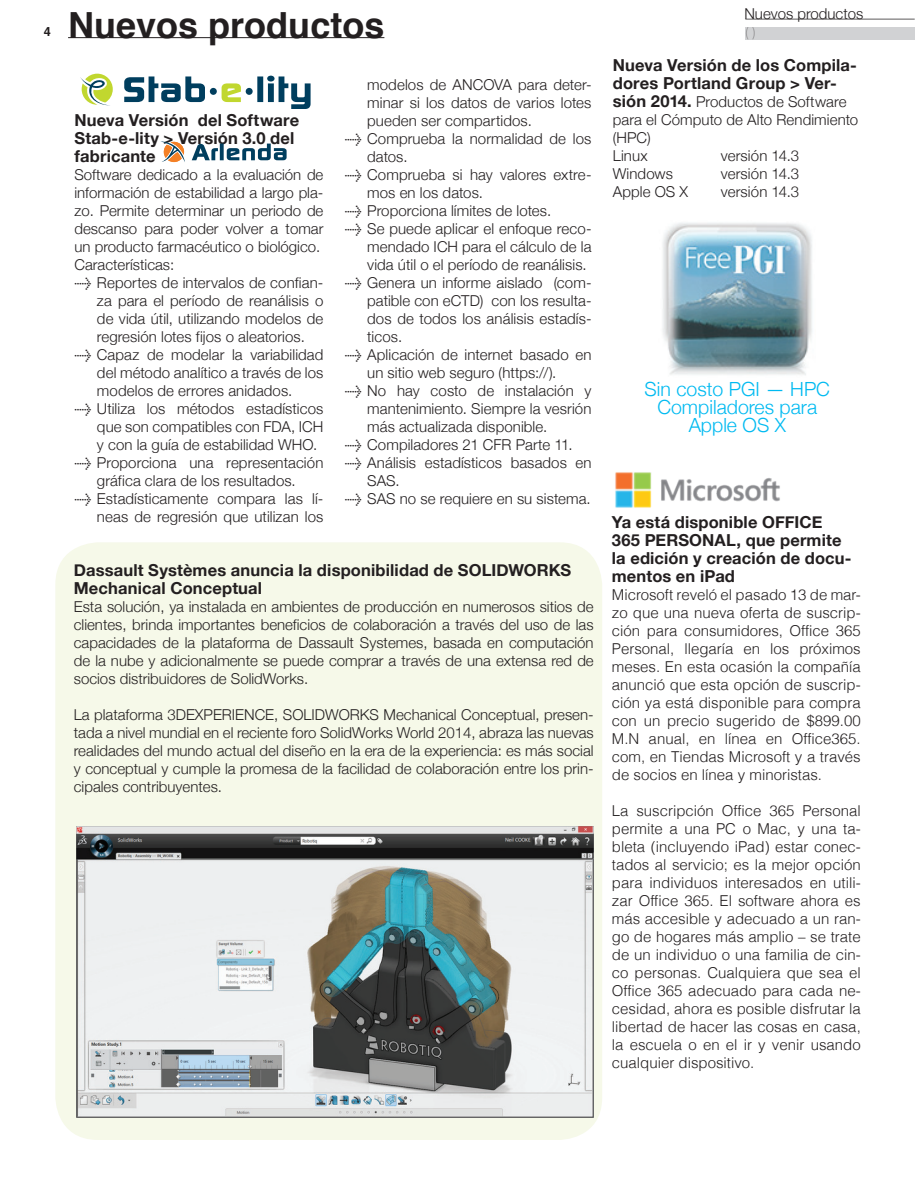
<style>
.page{position:relative;width:915px;height:1191px;background:#fff}
.page>*{position:absolute;margin:0;border:0;box-sizing:border-box;transform-origin:0 0}
.t1{font:700 36px "Helvetica";color:#231f20}
.t2{font:300 19.5px/18px "Helvetica Neue";color:#00baf1;text-align:center}
.t3{font:700 16.5px/18px "Helvetica Neue";letter-spacing:.01em;color:#231f20}
.t4{font:300 15px/18px "Helvetica Neue";letter-spacing:.005em;color:#231f20;text-align:justify}
.t5{font:300 15px/18px "Helvetica";color:#231f20;text-align:justify}
.t6{font:200 13.5px "Helvetica Neue";color:#231f20}
.t7{font:700 12.75px "Helvetica";color:#231f20}
.s1{font-family:"Meta Plus";font-weight:400;font-size:14.25px}
.s2{font-weight:700;font-size:16.5px}
</style>
<div class="page">
<div style="left:745px;top:27px;width:169px;height:13px;background:#d1d2d4"></div>
<hr style="left:745px;top:19px;width:169px;height:1px;background:#231f20">
<hr style="left:68px;top:37px;width:316px;height:1px;background:#231f20">
<div style="left:55px;top:542px;width:547px;height:598px;background:#f6f9e9;border-radius:43px"></div>
<svg style="left:124px;top:76px;width:186px;height:32px"></svg>
<svg style="left:80px;top:74px;width:33px;height:32px"></svg>
<svg style="left:192px;top:144px;width:94px;height:16px"></svg>
<svg style="left:160px;top:141px;width:25px;height:21px"></svg>
<img style="left:615px;top:472px;width:165px;height:36px">
<img style="left:76px;top:827px;width:517px;height:291px">
<img style="left:662px;top:223px;width:150px;height:152px">
<p class="t7" style="left:44px;top:21px;width:9px">4</p>
<h1 class="t1" style="left:68px;top:-4px;width:318px">Nuevos productos</h1>
<p class="t3" style="left:74px;top:111px;width:226px">Nueva Versión del Software<br>Stab-e-lity &gt; Versión 3.0 del fabricante</p>
<p class="t4" style="left:74px;top:166px;width:250px">Software dedicado a la evaluación de</p>
<p class="t4" style="left:74px;top:184px;width:250px">información de estabilidad a largo pla-</p>
<p class="t4" style="left:74px;top:202px;width:250px">zo. Permite determinar un periodo de</p>
<p class="t4" style="left:74px;top:220px;width:250px">descanso para poder volver a tomar</p>
<p class="t4" style="left:74px;top:238px;width:247px">un producto farmacéutico o biológico.</p>
<p class="t4" style="left:74px;top:256px;width:101px">Características:</p>
<p class="t4" style="left:74px;top:274px;width:250px"><span class="s1">&gt;</span> Reportes de intervalos de confian-</p>
<p class="t4" style="left:97px;top:292px;width:228px">za para el período de reanálisis o</p>
<p class="t4" style="left:97px;top:310px;width:228px">de vida útil, utilizando modelos de</p>
<p class="t4" style="left:97px;top:328px;width:209px">regresión lotes fijos o aleatorios.</p>
<p class="t4" style="left:74px;top:346px;width:250px"><span class="s1">&gt;</span> Capaz de modelar la variabilidad</p>
<p class="t4" style="left:97px;top:364px;width:228px">del método analítico a través de los</p>
<p class="t4" style="left:97px;top:382px;width:197px">modelos de errores anidados.</p>
<p class="t4" style="left:74px;top:400px;width:250px"><span class="s1">&gt;</span> Utiliza los métodos estadísticos</p>
<p class="t4" style="left:97px;top:418px;width:228px">que son compatibles con FDA, ICH</p>
<p class="t4" style="left:97px;top:436px;width:222px">y con la guía de estabilidad WHO.</p>
<p class="t4" style="left:74px;top:454px;width:250px"><span class="s1">&gt;</span> Proporciona una representación</p>
<p class="t4" style="left:97px;top:472px;width:200px">gráfica clara de los resultados.</p>
<p class="t4" style="left:74px;top:490px;width:250px"><span class="s1">&gt;</span> Estadísticamente compara las lí-</p>
<p class="t4" style="left:97px;top:508px;width:228px">neas de regresión que utilizan los</p>
<p class="t4" style="left:367px;top:75px;width:226px">modelos de ANCOVA para deter-</p>
<p class="t4" style="left:367px;top:93px;width:226px">minar si los datos de varios lotes</p>
<p class="t4" style="left:367px;top:111px;width:166px">pueden ser compartidos.</p>
<p class="t4" style="left:344px;top:129px;width:248px"><span class="s1">&gt;</span> Comprueba la normalidad de los</p>
<p class="t4" style="left:367px;top:147px;width:42px">datos.</p>
<p class="t4" style="left:344px;top:165px;width:248px"><span class="s1">&gt;</span> Comprueba si hay valores extre-</p>
<p class="t4" style="left:367px;top:183px;width:117px">mos en los datos.</p>
<p class="t4" style="left:344px;top:201px;width:208px"><span class="s1">&gt;</span> Proporciona límites de lotes.</p>
<p class="t4" style="left:344px;top:219px;width:248px"><span class="s1">&gt;</span> Se puede aplicar el enfoque reco-</p>
<p class="t4" style="left:367px;top:237px;width:226px">mendado ICH para el cálculo de la</p>
<p class="t4" style="left:367px;top:255px;width:221px">vida útil o el período de reanálisis.</p>
<p class="t4" style="left:344px;top:273px;width:248px"><span class="s1">&gt;</span> Genera un informe aislado (com-</p>
<p class="t4" style="left:367px;top:291px;width:226px">patible con eCTD) con los resulta-</p>
<p class="t4" style="left:367px;top:309px;width:226px">dos de todos los análisis estadís-</p>
<p class="t4" style="left:367px;top:327px;width:36px">ticos.</p>
<p class="t4" style="left:344px;top:345px;width:248px"><span class="s1">&gt;</span> Aplicación de internet basado en</p>
<p class="t4" style="left:367px;top:363px;width:190px">un sitio web seguro (https://).</p>
<p class="t4" style="left:344px;top:381px;width:248px"><span class="s1">&gt;</span> No hay costo de instalación y</p>
<p class="t4" style="left:367px;top:399px;width:226px">mantenimiento. Siempre la vesrión</p>
<p class="t4" style="left:367px;top:417px;width:181px">más actualizada disponible.</p>
<p class="t4" style="left:344px;top:435px;width:229px"><span class="s1">&gt;</span> Compiladores 21 CFR Parte 11.</p>
<p class="t4" style="left:344px;top:453px;width:248px"><span class="s1">&gt;</span> Análisis estadísticos basados en</p>
<p class="t4" style="left:367px;top:471px;width:34px">SAS.</p>
<p class="t4" style="left:344px;top:489px;width:247px"><span class="s1">&gt;</span> SAS no se requiere en su sistema.</p>
<p class="t3" style="left:74px;top:560px;width:498px">Dassault Systèmes anuncia la disponibilidad de SOLIDWORKS<br>Mechanical Conceptual</p>
<p class="t4" style="left:74px;top:597px;width:521px">Esta solución, ya instalada en ambientes de producción en numerosos sitios de clientes, brinda importantes beneficios de colaboración a través del uso de las capacidades de la plataforma de Dassault Systemes, basada en computación de la nube y adicionalmente se puede comprar a través de una extensa red de socios distribuidores de SolidWorks.</p>
<p class="t4" style="left:74px;top:705px;width:521px">La plataforma 3DEXPERIENCE, SOLIDWORKS Mechanical Conceptual, presen&shy;tada a nivel mundial en el reciente foro SolidWorks World 2014, abraza las nuevas realidades del mundo actual del diseño en la era de la experiencia: es más social y conceptual y cumple la promesa de la facilidad de colaboración entre los prin&shy;cipales contribuyentes.</p>
<p class="t4" style="left:744px;top:4px;width:120px">Nuevos productos</p>
<p class="t6" style="left:745px;top:24px;width:11px">( )</p>
<p class="t3" style="left:612px;top:56px;width:245px">Nueva Versión de los Compila&shy;dores Portland Group &gt; Ver-</p>
<p class="t4" style="left:612px;top:93px;width:247px;text-align:left"><span class="s2">sión 2014.</span> Productos de Software para el Cómputo de Alto Rendimiento (HPC)<br>Linux</p>
<p class="t4" style="left:720px;top:147px;width:80px">versión 14.3</p>
<p class="t4" style="left:612px;top:165px;width:62px">Windows</p>
<p class="t4" style="left:720px;top:165px;width:80px">versión 14.3</p>
<p class="t4" style="left:612px;top:183px;width:77px">Apple OS X</p>
<p class="t4" style="left:720px;top:183px;width:80px">versión 14.3</p>
<h2 class="t2" style="left:644px;top:379px;width:187px">Sin costo PGI — HPC<br>Compiladores para<br>Apple OS X</h2>
<p class="t3" style="left:611px;top:512px;width:241px">Ya está disponible OFFICE<br>365 PERSONAL, que permite la edición y creación de docu&shy;mentos en iPad</p>
<p class="t5" style="left:611px;top:585px;width:250px">Microsoft reveló el pasado 13 de mar&shy;zo que una nueva oferta de suscrip&shy;ción para consumidores, Office 365<br>Personal, llegaría en los próximos meses. En esta ocasión la compañía anunció que esta opción de suscrip&shy;ción ya está disponible para compra con un precio sugerido de $899.00<br>M.N anual, en línea en Office365. com, en Tiendas Microsoft y a través de socios en línea y minoristas.</p>
<p class="t5" style="left:611px;top:801px;width:250px">La suscripción Office 365 Personal permite a una PC o Mac, y una ta&shy;bleta (incluyendo iPad) estar conec&shy;tados al servicio; es la mejor opción para individuos interesados en utili&shy;zar Office 365. El software ahora es más accesible y adecuado a un ran&shy;go de hogares más amplio – se trate de un individuo o una familia de cin&shy;co personas. Cualquiera que sea el Office 365 adecuado para cada ne&shy;cesidad, ahora es posible disfrutar la libertad de hacer las cosas en casa, la escuela o en el ir y venir usando cualquier dispositivo.</p>
</div>
